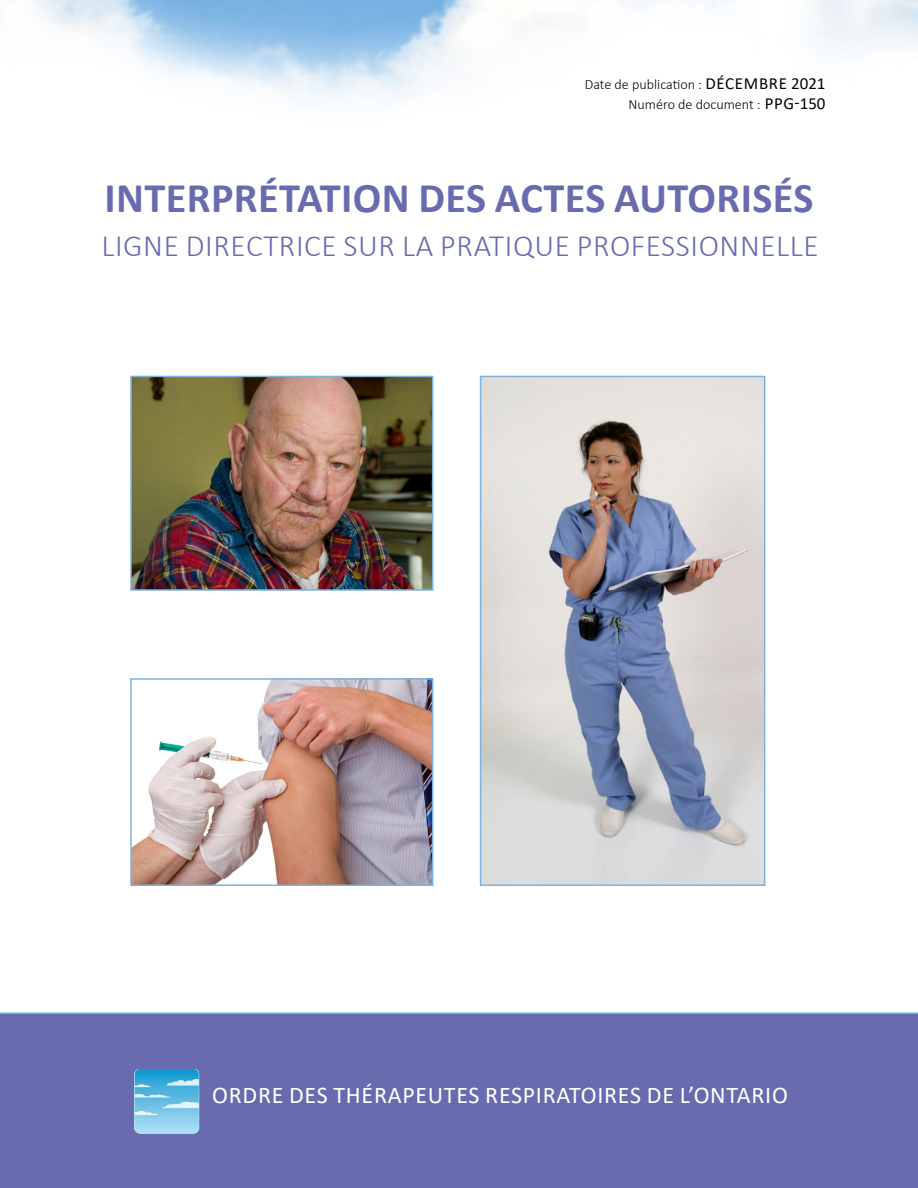
<style>
.page{position:relative;width:918px;height:1188px;background:#fff}
.page>*{position:absolute;margin:0;border:0;box-sizing:border-box;transform-origin:0 0}
.Page_Header_-_Blue{font:700 42.3px "Calibri";letter-spacing:.01em;color:#696bb0}
.Page_Header_-_Blue-2{font:300 31.05px "Calibri";letter-spacing:.02em;color:#696bb0}
.Page_Section_Title{font:24px "Calibri";letter-spacing:.03em;color:#fff}
.Page_Header_-_Black{font:300 14.1px "Calibri";color:#040503}
.s1{font-weight:400;font-size:16.95px}
</style>
<div class="page">
<img style="left:35px;top:0;width:883px;height:101px">
<div style="left:0;top:1012px;width:918px;height:176px;background:#696baf"></div>
<img style="left:134px;top:1069px;width:67px;height:65px">
<img style="left:483px;top:379px;width:279px;height:504px">
<div style="left:480px;top:376px;width:285px;height:510px;border:2px solid #7cb3df"></div>
<img style="left:133px;top:379px;width:297px;height:209px">
<div style="left:130px;top:376px;width:303px;height:215px;border:2px solid #7cb3df"></div>
<img style="left:133px;top:681px;width:297px;height:202px">
<div style="left:130px;top:678px;width:303px;height:208px;border:2px solid #7cb3df"></div>
<p class="Page_Header_-_Black" style="left:585px;top:75px;width:242px">Date de publication : <span class="s1">DÉCEMBRE 2021</span></p>
<p class="Page_Header_-_Black" style="left:629px;top:95px;width:198px">Numéro de document : <span class="s1">PPG-150</span></p>
<p class="Page_Header_-_Blue" style="left:104px;top:168px;width:711px">INTERPRÉTATION DES ACTES AUTORISÉS</p>
<p class="Page_Header_-_Blue-2" style="left:101px;top:226px;width:719px">LIGNE DIRECTRICE SUR LA PRATIQUE PROFESSIONNELLE</p>
<p class="Page_Section_Title" style="left:212px;top:1079px;width:577px">ORDRE DES THÉRAPEUTES RESPIRATOIRES DE L’ONTARIO</p>
</div>
